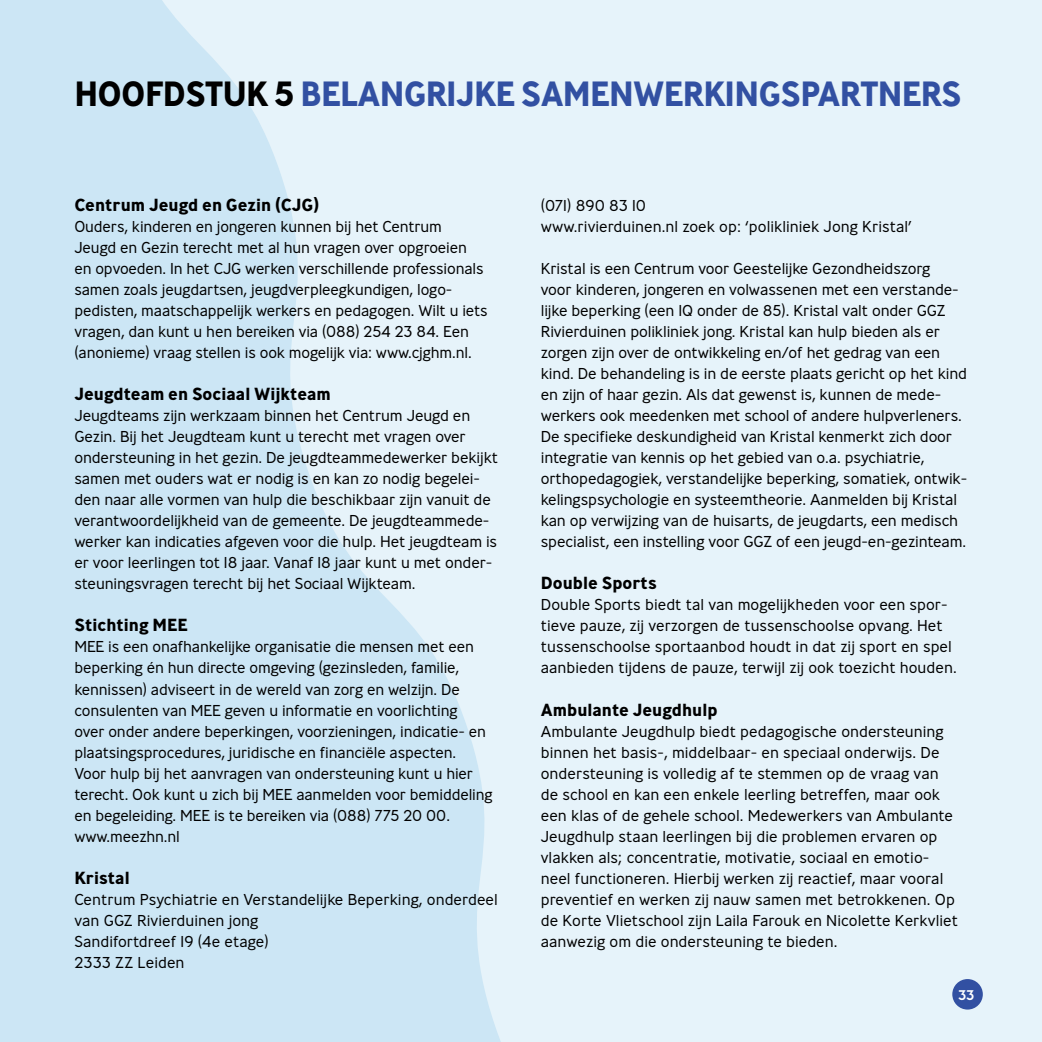
<style>
.page{position:relative;width:1042px;height:1042px;background:#e6f3fa}
.page>*{position:absolute;margin:0;border:0;box-sizing:border-box;transform-origin:0 0}
.t1{font:700 35px "Ministry";letter-spacing:-.02em;color:#3250a2;scale:.96 1}
.t2{font:700 35px "Ministry";color:#000;scale:.96 1}
.tussenkop{font:700 17.5px "Ministry";color:#000}
.plat{font:300 15.75px/21px "Ministry";letter-spacing:-.01em;color:#000}
.t3{font:500 14px "Ministry";color:#fff}
.s1{color:#000}
</style>
<div class="page">
<svg style="left:0;top:0;width:501px;height:1042px;fill:#cce6f5"></svg>
<div style="left:952px;top:979px;width:31px;height:30px;background:#3250a2;border-radius:50%"></div>
<p class="t2" style="left:74px;top:71px;width:24px">hoofdstuk</p>
<p class="t1" style="left:274px;top:71px;width:718px"><span class="s1">5</span> BELANGRIJKE SAMENWERKINGSPARTNERS</p>
<p class="tussenkop" style="left:74px;top:194px;width:246px">Centrum Jeugd en Gezin (CJG)</p>
<p class="plat" style="left:74px;top:216px;width:415px">Ouders, kinderen en jongeren kunnen bij het Centrum Jeugd en Gezin terecht met al hun vragen over opgroeien en opvoeden. In het CJG werken verschillende professionals samen zoals jeugdartsen, jeugdverpleegkundigen, logo&shy;pedisten, maatschappelijk werkers en pedagogen. Wilt u iets vragen, dan kunt u hen bereiken via (088) 254 23 84. Een (anonieme) vraag stellen is ook mogelijk via: www.cjghm.nl.</p>
<p class="tussenkop" style="left:74px;top:383px;width:258px">Jeugdteam en Sociaal Wijkteam</p>
<p class="plat" style="left:74px;top:405px;width:425px">Jeugdteams zijn werkzaam binnen het Centrum Jeugd en Gezin. Bij het Jeugdteam kunt u terecht met vragen over ondersteuning in het gezin. De jeugdteammedewerker bekijkt samen met ouders wat er nodig is en kan zo nodig begelei&shy;den naar alle vormen van hulp die beschikbaar zijn vanuit de verantwoordelijkheid van de gemeente. De jeugdteammede&shy;werker kan indicaties afgeven voor die hulp. Het jeugdteam is er voor leerlingen tot 18 jaar. Vanaf 18 jaar kunt u met onder&shy;steuningsvragen terecht bij het Sociaal Wijkteam.</p>
<p class="tussenkop" style="left:74px;top:614px;width:115px">Stichting MEE</p>
<p class="plat" style="left:74px;top:636px;width:420px">MEE is een onafhankelijke organisatie die mensen met een beperking én hun directe omgeving (gezinsleden, familie, kennissen) adviseert in de wereld van zorg en welzijn. De consulenten van MEE geven u informatie en voorlichting<br>over onder andere beperkingen, voorzieningen, indicatie- en plaatsingsprocedures, juridische en financiële aspecten.<br>Voor hulp bij het aanvragen van ondersteuning kunt u hier terecht. Ook kunt u zich bij MEE aanmelden voor bemiddeling en begeleiding. MEE is te bereiken via (088) 775 20 00. www.meezhn.nl</p>
<p class="tussenkop" style="left:74px;top:866px;width:57px">Kristal</p>
<p class="plat" style="left:74px;top:888px;width:425px">Centrum Psychiatrie en Verstandelijke Beperking, onderdeel van GGZ Rivierduinen jong</p>
<p class="plat" style="left:74px;top:930px;width:196px">Sandifortdreef 19 (4e etage)</p>
<p class="plat" style="left:74px;top:951px;width:112px">2333 ZZ Leiden</p>
<p class="plat" style="left:541px;top:195px;width:107px">(071) 890 83 10</p>
<p class="plat" style="left:541px;top:216px;width:373px">www.rivierduinen.nl zoek op: ‘polikliniek Jong Kristal’</p>
<p class="plat" style="left:541px;top:258px;width:428px">Kristal is een Centrum voor Geestelijke Gezondheidszorg<br>voor kinderen, jongeren en volwassenen met een verstande&shy;lijke beperking (een IQ onder de 85). Kristal valt onder GGZ Rivierduinen polikliniek jong. Kristal kan hulp bieden als er zorgen zijn over de ontwikkeling en/of het gedrag van een kind. De behandeling is in de eerste plaats gericht op het kind en zijn of haar gezin. Als dat gewenst is, kunnen de mede&shy;werkers ook meedenken met school of andere hulpverleners.<br>De specifieke deskundigheid van Kristal kenmerkt zich door integratie van kennis op het gebied van o.a. psychiatrie, orthopedagogiek, verstandelijke beperking, somatiek, ontwik&shy;kelingspsychologie en systeemtheorie. Aanmelden bij Kristal kan op verwijzing van de huisarts, de jeugdarts, een medisch specialist, een instelling voor GGZ of een jeugd-en-gezinteam.</p>
<p class="tussenkop" style="left:541px;top:572px;width:117px">Double Sports</p>
<p class="plat" style="left:541px;top:594px;width:417px">Double Sports biedt tal van mogelijkheden voor een spor&shy;tieve pauze, zij verzorgen de tussenschoolse opvang. Het tussenschoolse sportaanbod houdt in dat zij sport en spel aanbieden tijdens de pauze, terwijl zij ook toezicht houden.</p>
<p class="tussenkop" style="left:541px;top:698px;width:178px">Ambulante Jeugdhulp</p>
<p class="plat" style="left:541px;top:720px;width:419px">Ambulante Jeugdhulp biedt pedagogische ondersteuning binnen het basis-, middelbaar- en speciaal onderwijs. De ondersteuning is volledig af te stemmen op de vraag van de school en kan een enkele leerling betreffen, maar ook een klas of de gehele school. Medewerkers van Ambulante Jeugdhulp staan leerlingen bij die problemen ervaren op vlakken als; concentratie, motivatie, sociaal en emotio&shy;neel functioneren. Hierbij werken zij reactief, maar vooral preventief en werken zij nauw samen met betrokkenen. Op de Korte Vlietschool zijn Laila Farouk en Nicolette Kerkvliet aanwezig om die ondersteuning te bieden.</p>
<p class="t3" style="left:958px;top:985px;width:18px">33</p>
</div>
